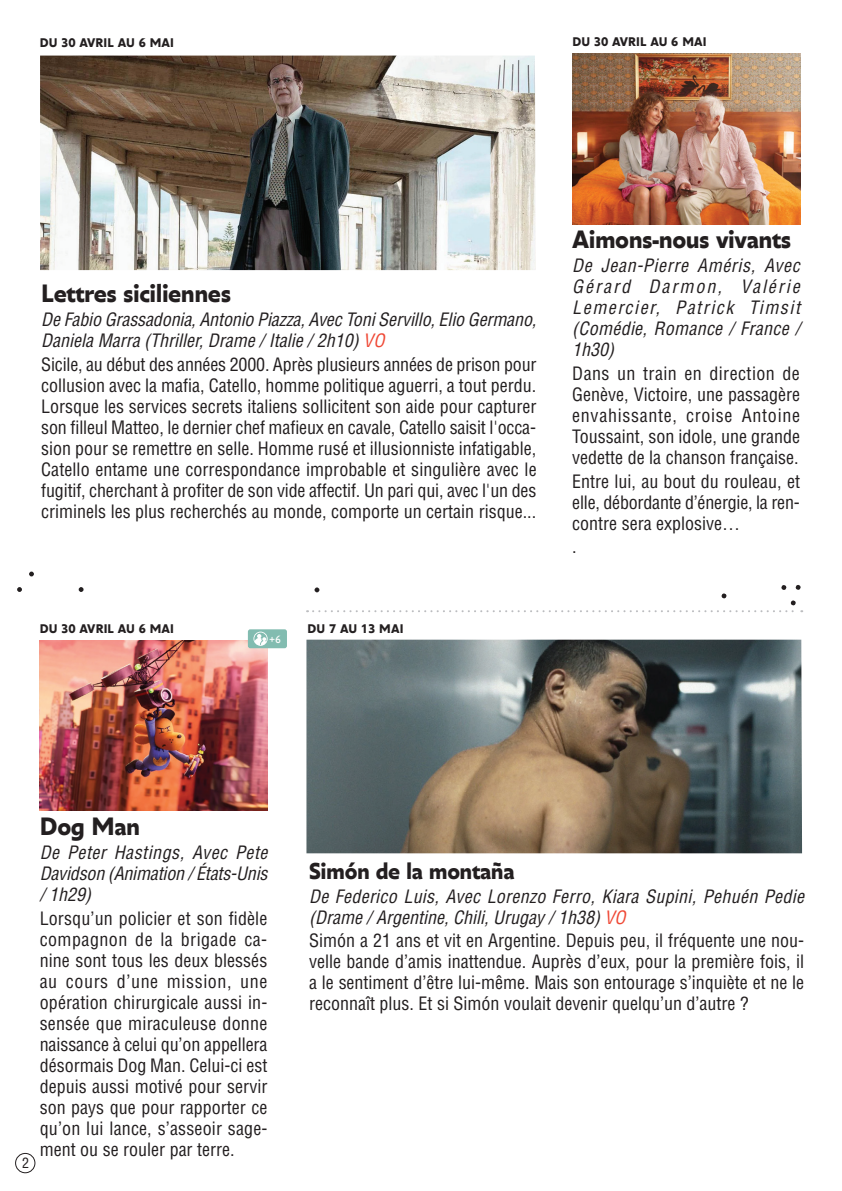
<style>
.page{position:relative;width:842px;height:1191px;background:#fff}
.page>*{position:absolute;margin:0;border:0;box-sizing:border-box;transform-origin:0 0}
.t1{font:700 24px "Cosimo";letter-spacing:-.02em;color:#231f20}
.t2{font:700 22px "Cosimo";letter-spacing:-.02em;color:#231f20}
.t3{font:condensed 18px/21px "Helvetica LT Std";color:#231f20;text-align:justify}
.t4{font:italic condensed 18px/21px "Helvetica LT Std";color:#231f20;text-align:justify}
.t5{font:condensed 14px "Helvetica LT Std";color:#231f20}
.t6{font:700 12px "Cosimo";letter-spacing:.01em;color:#231f20}
.t7{font:10px "Cosimo";color:#fff}
.s1{color:#ef4835}
</style>
<div class="page">
<div style="left:15px;top:1153px;width:20px;height:20px;border:1px solid #231f20;border-radius:50%"></div>
<img style="left:572px;top:54px;width:228px;height:170px">
<svg style="left:29px;top:571px;width:5px;height:5px"></svg>
<svg style="left:17px;top:587px;width:5px;height:5px"></svg>
<svg style="left:79px;top:587px;width:5px;height:5px"></svg>
<img style="left:40px;top:640px;width:227px;height:170px">
<svg style="left:307px;top:585px;width:495px;height:27px"></svg>
<img style="left:40px;top:56px;width:496px;height:214px">
<img style="left:306px;top:639px;width:496px;height:214px">
<div style="left:248px;top:629px;width:39px;height:19px;background:#82bcb0;border-radius:2px"></div>
<svg style="left:253px;top:631px;width:15px;height:15px"></svg>
<svg style="left:254px;top:632px;width:13px;height:13px"></svg>
<p class="t6" style="left:40px;top:34px;width:136px">DU 30 AVRIL AU 6 MAI</p>
<p class="t6" style="left:572px;top:33px;width:136px">DU 30 AVRIL AU 6 MAI</p>
<h1 class="t1" style="left:41px;top:275px;width:191px">Lettres siciliennes</h1>
<p class="t4" style="left:41px;top:309px;width:497px">De Fabio Grassadonia, Antonio Piazza, Avec Toni Servillo, Elio Germano,<br>Daniela Marra (Thriller, Drame / Italie / 2h10) <span class="s1">VO</span></p>
<p class="t3" style="left:41px;top:353px;width:497px">Sicile, au début des années 2000. Après plusieurs années de prison pour collusion avec la mafia, Catello, homme politique aguerri, a tout perdu.<br>Lorsque les services secrets italiens sollicitent son aide pour capturer son filleul Matteo, le dernier chef mafieux en cavale, Catello saisit l'occa&shy;sion pour se remettre en selle. Homme rusé et illusionniste infatigable, Catello entame une correspondance improbable et singulière avec le fugitif, cherchant à profiter de son vide affectif. Un pari qui, avec l'un des criminels les plus recherchés au monde, comporte un certain risque...</p>
<p class="t6" style="left:40px;top:620px;width:136px">DU 30 AVRIL AU 6 MAI</p>
<p class="t7" style="left:269px;top:631px;width:14px">+ 6</p>
<p class="t6" style="left:308px;top:619px;width:97px">DU 7 AU 13 MAI</p>
<h1 class="t1" style="left:572px;top:221px;width:220px">Aimons-nous vivants</h1>
<p class="t4" style="left:572px;top:255px;width:229px">De Jean-Pierre Améris, Avec Gérard Darmon, Valérie Lemercier, Patrick Timsit (Comédie, Romance / France / 1h30)</p>
<p class="t3" style="left:572px;top:362px;width:229px">Dans un train en direction de Genève, Victoire, une passagère envahissante, croise Antoine Toussaint, son idole, une grande vedette de la chanson française.</p>
<p class="t3" style="left:572px;top:470px;width:229px">Entre lui, au bout du rouleau, et elle, débordante d’énergie, la ren&shy;contre sera explosive…</p>
<p class="t3" style="left:572px;top:536px;width:6px">.</p>
<p class="t5" style="left:22px;top:1154px;width:8px">2</p>
<h1 class="t1" style="left:40px;top:808px;width:102px">Dog Man</h1>
<p class="t4" style="left:40px;top:842px;width:229px">De Peter Hastings, Avec Pete Davidson (Animation / États-Unis / 1h29)</p>
<p class="t3" style="left:40px;top:907px;width:229px">Lorsqu’un policier et son fidèle compagnon de la brigade ca&shy;nine sont tous les deux blessés au cours d’une mission, une opération chirurgicale aussi in&shy;sensée que miraculeuse donne naissance à celui qu’on appellera désormais Dog Man. Celui-ci est depuis aussi motivé pour servir son pays que pour rapporter ce qu’on lui lance, s’asseoir sage&shy;ment ou se rouler par terre.</p>
<p class="t2" style="left:309px;top:854px;width:207px">Simón de la montaña</p>
<p class="t4" style="left:309px;top:885px;width:496px">De Federico Luis, Avec Lorenzo Ferro, Kiara Supini, Pehuén Pedie (Drame / Argentine, Chili, Urugay / 1h38) <span class="s1">VO</span></p>
<p class="t3" style="left:309px;top:930px;width:497px">Simón a 21 ans et vit en Argentine. Depuis peu, il fréquente une nou&shy;velle bande d’amis inattendue. Auprès d’eux, pour la première fois, il a le sentiment d’être lui-même. Mais son entourage s’inquiète et ne le reconnaît plus. Et si Simón voulait devenir quelqu’un d’autre ?</p>
</div>
